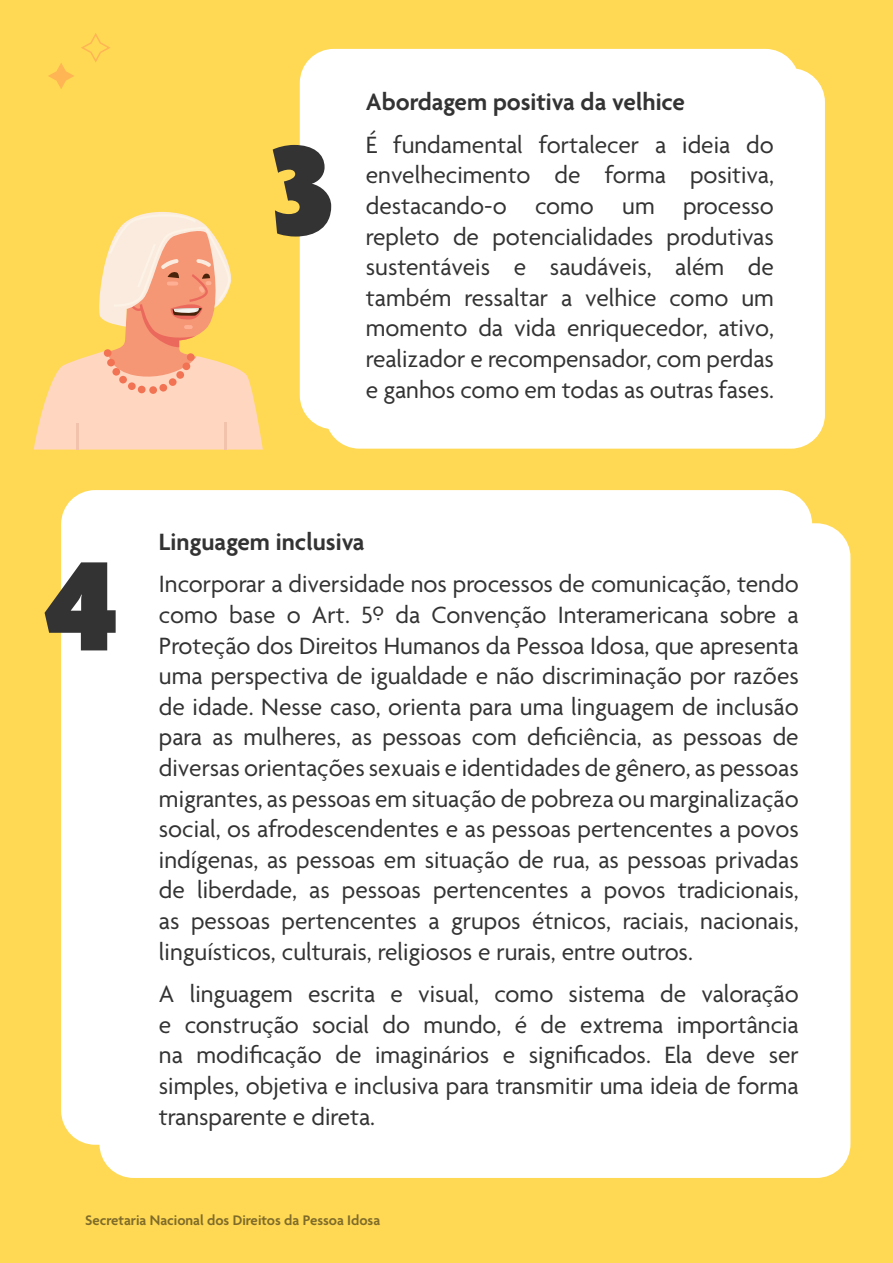
<style>
.page{position:relative;width:893px;height:1263px;background:#ffd954}
.page>*{position:absolute;margin:0;border:0;box-sizing:border-box;transform-origin:0 0}
.t1{font:900 138px "Agenda";color:#333}
.t2{font:25.5px/30.6px "Agenda";color:#333;text-align:justify}
.t3{font:600 25.5px "Agenda";color:#333}
.t4{font:600 15px "Agenda";color:#806c2a}
</style>
<div class="page">
<svg style="left:48px;top:33px;width:62px;height:56px"></svg>
<div style="left:300px;top:49px;width:499px;height:380px;background:#fff;border-radius:34px"></div>
<div style="left:325px;top:68px;width:500px;height:381px;background:#fff;border-radius:34px"></div>
<svg style="left:34px;top:211px;width:229px;height:239px"></svg>
<hr style="left:76px;top:423px;width:3px;height:27px;background:#f2c2ad">
<hr style="left:224px;top:422px;width:2px;height:28px;background:#f2c2ad">
<div style="left:61px;top:490px;width:751px;height:655px;background:#fff;border-radius:34px"></div>
<div style="left:99px;top:523px;width:751px;height:655px;background:#fff;border-radius:34px"></div>
<h1 class="t1" style="left:269px;top:116px;width:67px">3</h1>
<p class="t3" style="left:366px;top:88px;width:321px">Abordagem positiva da velhice</p>
<p class="t2" style="left:366px;top:131px;width:410px">É fundamental fortalecer a ideia do envelhecimento de forma positiva, destacando-o como um processo repleto de potencialidades produtivas sustentáveis e saudáveis, além de também ressaltar a velhice como um momento da vida enriquecedor, ativo, realizador e recompensador, com perdas e ganhos como em todas as outras fases.</p>
<h1 class="t1" style="left:43px;top:532px;width:77px">4</h1>
<p class="t3" style="left:159px;top:528px;width:207px">Linguagem inclusiva</p>
<p class="t2" style="left:159px;top:570px;width:641px">Incorporar a diversidade nos processos de comunicação, tendo como base o Art. 5º da Convenção Interamericana sobre a Proteção dos Direitos Humanos da Pessoa Idosa, que apresenta uma perspectiva de igualdade e não discriminação por razões de idade. Nesse caso, orienta para uma linguagem de inclusão para as mulheres, as pessoas com deficiência, as pessoas de diversas orientações sexuais e identidades de gênero, as pessoas migrantes, as pessoas em situação de pobreza ou marginalização social, os afrodescendentes e as pessoas pertencentes a povos indígenas, as pessoas em situação de rua, as pessoas privadas de liberdade, as pessoas pertencentes a povos tradicionais, as pessoas pertencentes a grupos étnicos, raciais, nacionais, linguísticos, culturais, religiosos e rurais, entre outros.</p>
<p class="t2" style="left:159px;top:980px;width:641px">A linguagem escrita e visual, como sistema de valoração e construção social do mundo, é de extrema importância na modificação de imaginários e significados. Ela deve ser simples, objetiva e inclusiva para transmitir uma ideia de forma transparente e direta.</p>
<p class="t4" style="left:85px;top:1212px;width:297px">Secretaria Nacional dos Direitos da Pessoa Idosa</p>
</div>
